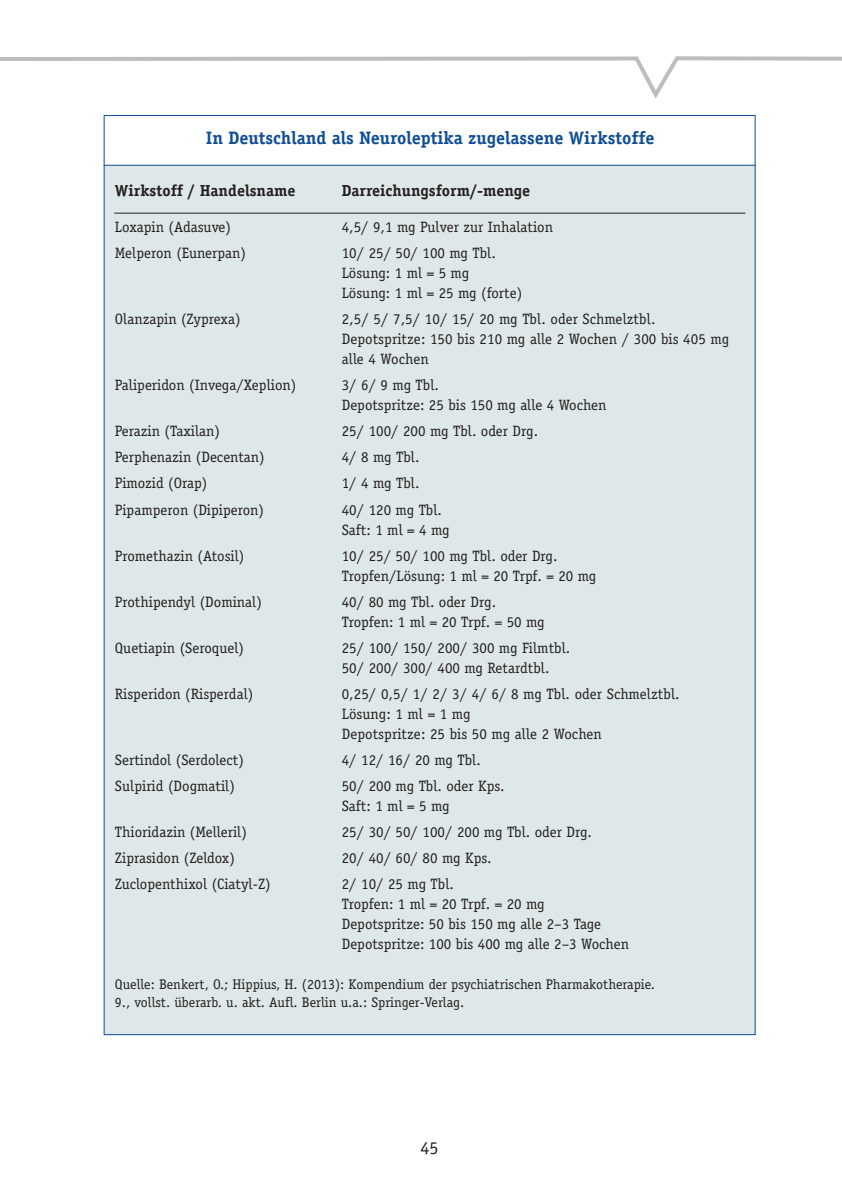
<style>
.page{position:relative;width:842px;height:1193px;background:#fff}
.page>*{position:absolute;margin:0;border:0;box-sizing:border-box;transform-origin:0 0}
.t1{font:700 18px "Officina Serif Std";color:#0f4d96}
.t2{font:18px "Officina Sans Std";color:#231f20}
.t3{font:700 16px "Officina Serif Std";color:#231f20}
.t4{font:15px/20px "Officina Serif Std";color:#231f20}
.t5{font:14px/18px "Officina Serif Std";color:#231f20}
</style>
<div class="page">
<svg style="left:0;top:56px;width:842px;height:43px"></svg>
<div style="left:104px;top:165px;width:652px;height:870px;background:#dfe8e8"></div>
<hr style="left:114px;top:213px;width:631px;height:1px;background:#231f20">
<hr style="left:104px;top:165px;width:652px;height:1px;background:#0f4d96">
<p class="t1" style="left:206px;top:131px;width:450px">In Deutschland als Neuroleptika zugelassene Wirkstoffe</p>
<p class="t3" style="left:115px;top:185px;width:182px">Wirkstoff / Handelsname</p>
<p class="t3" style="left:342px;top:185px;width:190px">Darreichungsform/-menge</p>
<p class="t4" style="left:115px;top:217px;width:118px">Loxapin (Adasuve)</p>
<p class="t4" style="left:342px;top:217px;width:213px">4,5/ 9,1 mg Pulver zur Inhalation</p>
<p class="t4" style="left:115px;top:243px;width:133px">Melperon (Eunerpan)</p>
<p class="t4" style="left:342px;top:243px;width:182px">10/ 25/ 50/ 100 mg Tbl.<br>Lösung: 1 ml = 5 mg<br>Lösung: 1 ml = 25 mg (forte)</p>
<p class="t4" style="left:115px;top:309px;width:127px">Olanzapin (Zyprexa)</p>
<p class="t4" style="left:342px;top:309px;width:389px">2,5/ 5/ 7,5/ 10/ 15/ 20 mg Tbl. oder Schmelztbl.<br>Depotspritze: 150 bis 210 mg alle 2 Wochen / 300 bis 405 mg alle 4 Wochen</p>
<p class="t4" style="left:115px;top:375px;width:183px">Paliperidon (Invega/Xeplion)</p>
<p class="t4" style="left:342px;top:375px;width:266px">3/ 6/ 9 mg Tbl.<br>Depotspritze: 25 bis 150 mg alle 4 Wochen</p>
<p class="t4" style="left:115px;top:421px;width:107px">Perazin (Taxilan)</p>
<p class="t4" style="left:342px;top:421px;width:198px">25/ 100/ 200 mg Tbl. oder Drg.</p>
<p class="t4" style="left:115px;top:447px;width:151px">Perphenazin (Decentan)</p>
<p class="t4" style="left:342px;top:447px;width:79px">4/ 8 mg Tbl.</p>
<p class="t4" style="left:115px;top:473px;width:94px">Pimozid (Orap)</p>
<p class="t4" style="left:342px;top:473px;width:79px">1/ 4 mg Tbl.</p>
<p class="t4" style="left:115px;top:499px;width:151px">Pipamperon (Dipiperon)</p>
<p class="t4" style="left:342px;top:499px;width:110px">40/ 120 mg Tbl.<br>Saft: 1 ml = 4 mg</p>
<p class="t4" style="left:115px;top:545px;width:131px">Promethazin (Atosil)</p>
<p class="t4" style="left:342px;top:545px;width:256px">10/ 25/ 50/ 100 mg Tbl. oder Drg.<br>Tropfen/Lösung: 1 ml = 20 Trpf. = 20 mg</p>
<p class="t4" style="left:115px;top:591px;width:148px">Prothipendyl (Dominal)</p>
<p class="t4" style="left:342px;top:591px;width:205px">40/ 80 mg Tbl. oder Drg.<br>Tropfen: 1 ml = 20 Trpf. = 50 mg</p>
<p class="t4" style="left:115px;top:637px;width:131px">Quetiapin (Seroquel)</p>
<p class="t4" style="left:342px;top:637px;width:230px">25/ 100/ 150/ 200/ 300 mg Filmtbl.<br>50/ 200/ 300/ 400 mg Retardtbl.</p>
<p class="t4" style="left:115px;top:683px;width:140px">Risperidon (Risperdal)</p>
<p class="t4" style="left:342px;top:683px;width:339px">0,25/ 0,5/ 1/ 2/ 3/ 4/ 6/ 8 mg Tbl. oder Schmelztbl.<br>Lösung: 1 ml = 1 mg<br>Depotspritze: 25 bis 50 mg alle 2 Wochen</p>
<p class="t4" style="left:115px;top:749px;width:130px">Sertindol (Serdolect)</p>
<p class="t4" style="left:342px;top:749px;width:141px">4/ 12/ 16/ 20 mg Tbl.</p>
<p class="t4" style="left:115px;top:775px;width:121px">Sulpirid (Dogmatil)</p>
<p class="t4" style="left:342px;top:775px;width:164px">50/ 200 mg Tbl. oder Kps.<br>Saft: 1 ml = 5 mg</p>
<p class="t4" style="left:115px;top:821px;width:133px">Thioridazin (Melleril)</p>
<p class="t4" style="left:342px;top:821px;width:252px">25/ 30/ 50/ 100/ 200 mg Tbl. oder Drg.</p>
<p class="t4" style="left:115px;top:847px;width:122px">Ziprasidon (Zeldox)</p>
<p class="t4" style="left:342px;top:847px;width:151px">20/ 40/ 60/ 80 mg Kps.</p>
<p class="t4" style="left:115px;top:873px;width:157px">Zuclopenthixol (Ciatyl-Z)</p>
<p class="t4" style="left:342px;top:873px;width:289px">2/ 10/ 25 mg Tbl.<br>Tropfen: 1 ml = 20 Trpf. = 20 mg<br>Depotspritze: 50 bis 150 mg alle 2–3 Tage<br>Depotspritze: 100 bis 400 mg alle 2–3 Wochen</p>
<p class="t5" style="left:115px;top:974px;width:541px">Quelle: Benkert, O.; Hippius, H. (2013): Kompendium der psychiatrischen Pharmakotherapie.<br>9., vollst. überarb. u. akt. Aufl. Berlin u.a.: Springer-Verlag.</p>
<p class="t2" style="left:421px;top:1141px;width:19px">45</p>
</div>
